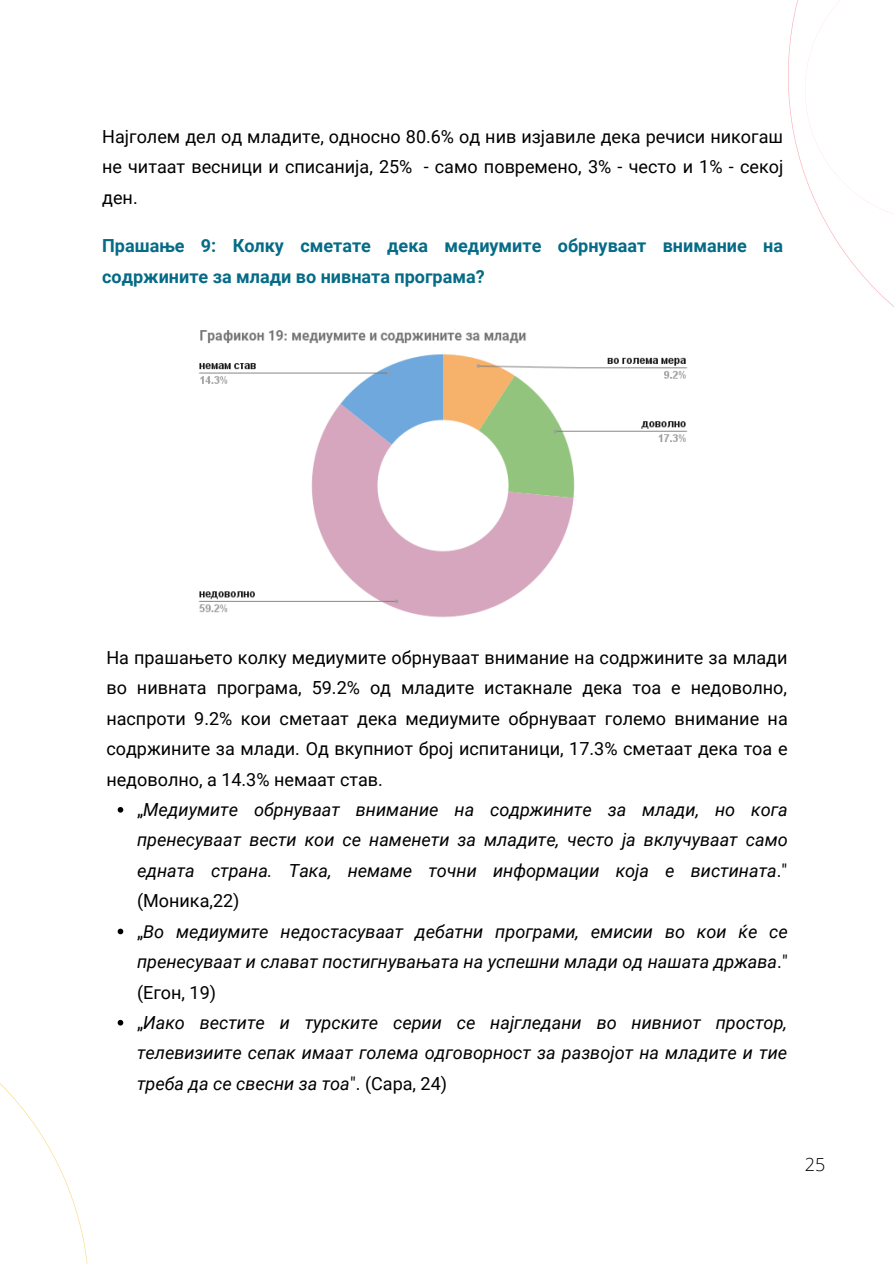
<style>
.page{position:relative;width:894px;height:1264px;background:#fff}
.page>*{position:absolute;margin:0;border:0;box-sizing:border-box;transform-origin:0 0}
.t1{font:italic 18px/30.5px "Roboto";color:#000}
.t2{font:18px/30.5px "Roboto";color:#000;text-align:justify}
.t3{font:700 18px/30.5px "Roboto";color:#056b86}
.t4{font:300 18px "Open Sans";color:#000}
.s1{font-style:normal}
</style>
<div class="page">
<svg style="left:0;top:1083px;width:88px;height:180px"></svg>
<svg style="left:788px;top:0;width:105px;height:306px"></svg>
<img style="left:198px;top:330px;width:490px;height:288px">
<svg style="left:118px;top:807px;width:5px;height:5px"></svg>
<svg style="left:118px;top:928px;width:5px;height:6px"></svg>
<svg style="left:118px;top:1019px;width:5px;height:6px"></svg>
<p class="t2" style="left:102px;top:121px;width:682px">Најголем дел од младите, односно 80.6% од нив изјавиле дека речиси никогаш не читаат весници и списанија, 25% - само повремено, 3% - често и 1% - секој ден.</p>
<p class="t3" style="left:102px;top:231px;width:682px">Прашање 9: Колку сметате дека медиумите обрнуваат внимание на содржините за млади во нивната програма?</p>
<p class="t2" style="left:106px;top:642px;width:682px">На прашањето колку медиумите обрнуваат внимание на содржините за млади во нивната програма, 59.2% од младите истакнале дека тоа е недоволно, наспроти 9.2% кои сметаат дека медиумите обрнуваат големо внимание на содржините за млади. Од вкупниот број испитаници, 17.3% сметаат дека тоа е недоволно, а 14.3% немаат став.</p>
<p class="t1" style="left:137px;top:794px;width:652px"><span class="s1">„</span>Медиумите обрнуваат внимание на содржините за млади, но кога пренесуваат вести кои се наменети за младите, често ја вклучуваат само едната страна. Така, немаме точни информации која е вистината<span class="s1">." (Моника,22)<br>„</span>Во медиумите недостасуваат дебатни програми, емисии во кои ќе се пренесуваат и слават постигнувањата на успешни млади од нашата држава<span class="s1">." (Егон, 19)<br>„</span>Иако вестите и турските серии се најгледани во нивниот простор, телевизиите сепак имаат голема одговорност за развојот на младите и тие треба да се свесни за тоа<span class="s1">". (Сара, 24)</span></p>
<p class="t4" style="left:804px;top:1151px;width:22px">25</p>
</div>
